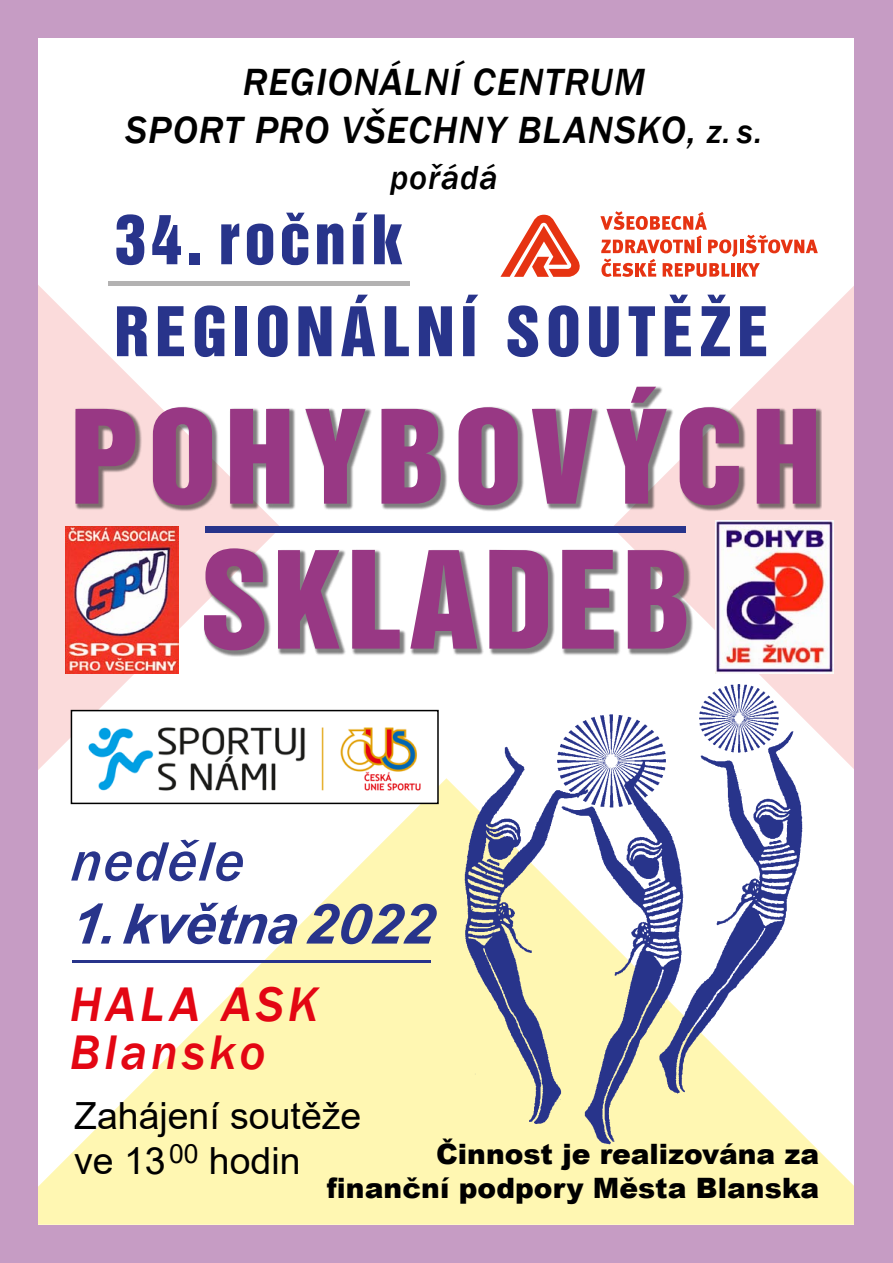
<style>
.page{position:relative;width:893px;height:1263px;background:#fff}
.page>*{position:absolute;margin:0;border:0;box-sizing:border-box;transform-origin:0 0}
.t1{font:123.3px "Switzerland Inserat";letter-spacing:.04em;color:#983884}
.t2{font:118.5px "Switzerland Inserat";letter-spacing:.065em;color:#983884;scale:1.05 1}
.t3{font:62.4px/91.9px "Switzerland Inserat";letter-spacing:.09em;color:#28348b}
.t4{font:italic 500 57.3px "Franklin Gothic";color:#28348b}
.t5{font:italic 700 55.8px "Arial";color:#28348b}
.t6{font:italic 500 49.95px/48px "Franklin Gothic";letter-spacing:.085em;color:#e30613}
.t7{font:italic 500 39px/48px "Franklin Gothic";letter-spacing:.025em;color:#000;text-align:center}
.t8{font:37.5px/45px "Arial";color:#000}
.t9{font:italic 500 34.35px "Franklin Gothic";letter-spacing:.025em;color:#000}
.t10{font:900 28.05px/33.8px "Arial";color:#000;text-align:right}
.s1{font-size:34.35px}
.s2{font-size:55.5px}
</style>
<div class="page">
<svg style="left:38px;top:778px;width:817px;height:447px;fill:#fff7b2"></svg>
<svg style="left:755px;top:247px;width:100px;height:561px;fill:#fbdbdb"></svg>
<svg style="left:38px;top:285px;width:243px;height:523px"></svg>
<div style="left:0;top:0;width:38px;height:1263px;background:#c69cc4"></div>
<div style="left:855px;top:0;width:38px;height:1263px;background:#c69cc4"></div>
<div style="left:0;top:0;width:893px;height:38px;background:#c69cc4"></div>
<div style="left:0;top:1225px;width:893px;height:38px;background:#c69cc4"></div>
<div style="left:74px;top:385px;width:748px;height:272px;background:#000;opacity:.5"></div>
<img style="left:458px;top:680px;width:351px;height:469px">
<img style="left:74px;top:713px;width:362px;height:88px">
<div style="left:71px;top:710px;width:368px;height:94px;border:2px solid #000"></div>
<img style="left:65px;top:526px;width:114px;height:147px">
<img style="left:715px;top:520px;width:119px;height:154px">
<div style="left:205px;top:527px;width:480px;height:6px;background:#28348b"></div>
<hr style="left:108px;top:281px;width:302px;height:4px;background:#b3b2b2">
<hr style="left:72px;top:960px;width:359px;height:2px;background:#28348b">
<svg style="left:600px;top:211px;width:218px;height:66px"></svg>
<svg style="left:500px;top:215px;width:80px;height:62px"></svg>
<h3 class="t7" style="left:126px;top:58px;width:638px">REGIONÁLNÍ CENTRUM<br>SPORT PRO VŠECHNY BLANSKO, <span class="s1">z. s.</span></h3>
<p class="t9" style="left:390px;top:156px;width:109px">pořádá</p>
<h3 class="t3" style="left:114px;top:193px;width:656px">34. ročník<br>REGIONÁLNÍ SOUTĚŽE</h3>
<h2 class="t2" style="left:70px;top:383px;width:716px">POHYBOVÝCH</h2>
<h1 class="t1" style="left:200px;top:523px;width:493px">SKLADEB</h1>
<h3 class="t4" style="left:70px;top:826px;width:183px">neděle</h3>
<h3 class="t5" style="left:70px;top:887px;width:373px">1.května <span class="s2">2022</span></h3>
<h3 class="t6" style="left:70px;top:981px;width:250px">HALA ASK<br>Blansko</h3>
<h3 class="t8" style="left:74px;top:1093px;width:289px">Zahájení soutěže ve 13<sup>00</sup> hodin</h3>
<p class="t10" style="left:327px;top:1137px;width:494px">Činnost je realizována za finanční podpory Města Blanska</p>
</div>
